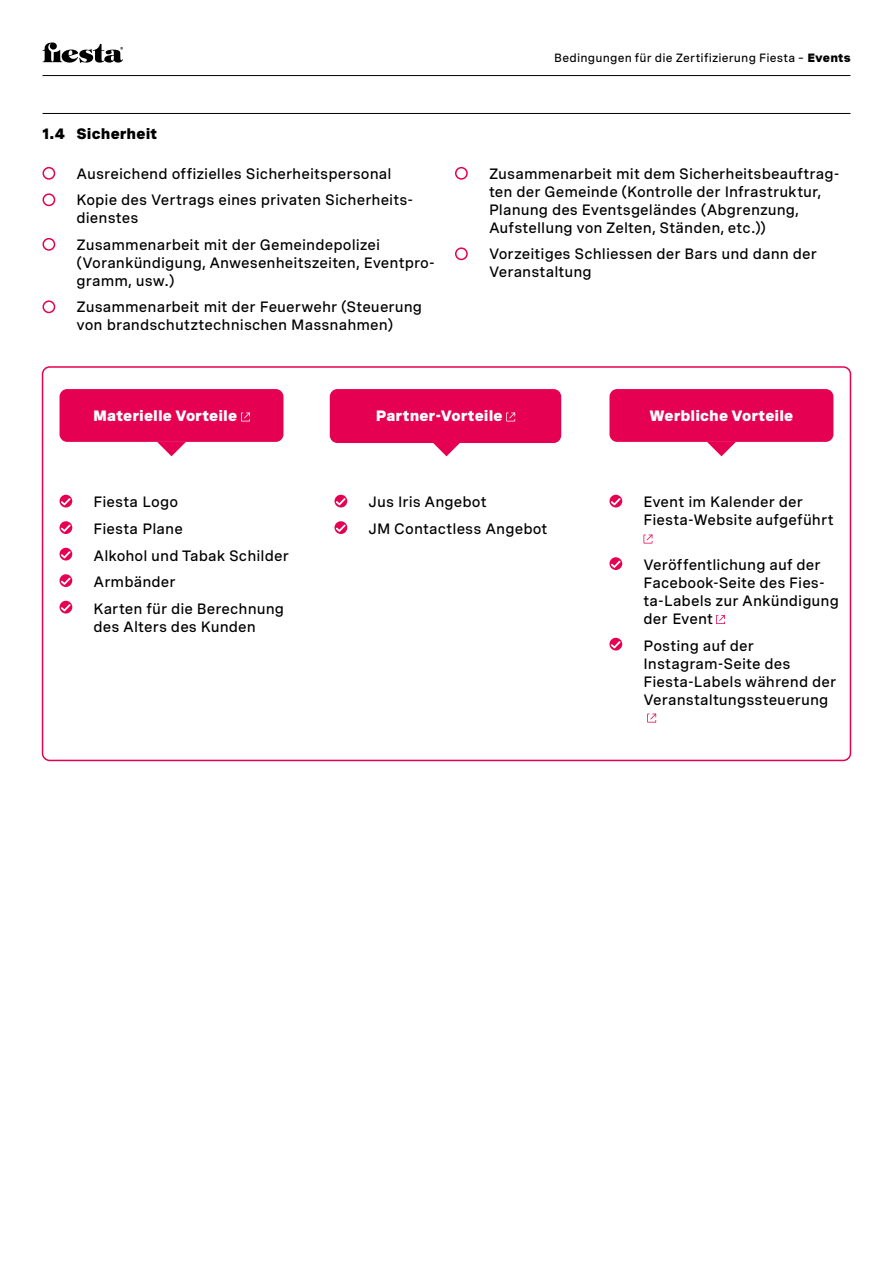
<style>
.page{position:relative;width:893px;height:1263px;background:#fff}
.page>*{position:absolute;margin:0;border:0;box-sizing:border-box;transform-origin:0 0}
.t1{font:500 15px/18px "Spezia";letter-spacing:.005em;color:#000}
.t2{font:900 15px "Spezia";letter-spacing:.005em;color:#fff}
.t3{font:900 15px "Spezia";letter-spacing:.01em;color:#000}
.t4{font:12px "Spezia Complete Upright";letter-spacing:.015em;color:#000}
.s1{font-family:"Spezia";font-weight:900}
</style>
<div class="page">
<hr style="left:43px;top:113px;width:807px;height:1px;background:#000">
<div style="left:43px;top:167px;width:12px;height:13px;border:2px solid #e50051;border-radius:50%"></div>
<div style="left:43px;top:193px;width:12px;height:13px;border:2px solid #e50051;border-radius:50%"></div>
<div style="left:43px;top:238px;width:12px;height:13px;border:2px solid #e50051;border-radius:50%"></div>
<div style="left:43px;top:300px;width:12px;height:13px;border:2px solid #e50051;border-radius:50%"></div>
<div style="left:455px;top:167px;width:13px;height:13px;border:2px solid #e50051;border-radius:50%"></div>
<div style="left:455px;top:247px;width:13px;height:13px;border:2px solid #e50051;border-radius:50%"></div>
<div style="left:60px;top:495px;width:12px;height:12px;background:#e50051;border-radius:50%"></div>
<svg style="left:61px;top:498px;width:10px;height:7px"></svg>
<svg style="left:60px;top:521px;width:12px;height:13px"></svg>
<svg style="left:61px;top:525px;width:10px;height:7px"></svg>
<div style="left:60px;top:548px;width:12px;height:12px;background:#e50051;border-radius:50%"></div>
<svg style="left:61px;top:551px;width:10px;height:7px"></svg>
<svg style="left:60px;top:574px;width:12px;height:13px"></svg>
<svg style="left:61px;top:578px;width:10px;height:7px"></svg>
<div style="left:60px;top:601px;width:12px;height:12px;background:#e50051;border-radius:50%"></div>
<svg style="left:61px;top:604px;width:10px;height:7px"></svg>
<svg style="left:334px;top:495px;width:13px;height:12px"></svg>
<svg style="left:336px;top:498px;width:10px;height:7px"></svg>
<svg style="left:334px;top:521px;width:13px;height:13px"></svg>
<svg style="left:336px;top:525px;width:10px;height:7px"></svg>
<svg style="left:609px;top:495px;width:13px;height:12px"></svg>
<svg style="left:611px;top:498px;width:10px;height:7px"></svg>
<svg style="left:643px;top:535px;width:9px;height:8px"></svg>
<svg style="left:609px;top:557px;width:13px;height:13px"></svg>
<svg style="left:611px;top:561px;width:10px;height:7px"></svg>
<svg style="left:716px;top:615px;width:9px;height:9px"></svg>
<svg style="left:609px;top:638px;width:13px;height:12px"></svg>
<svg style="left:611px;top:641px;width:10px;height:7px"></svg>
<svg style="left:647px;top:714px;width:9px;height:8px"></svg>
<svg style="left:157px;top:442px;width:29px;height:14px"></svg>
<svg style="left:433px;top:443px;width:27px;height:13px"></svg>
<svg style="left:707px;top:442px;width:29px;height:14px"></svg>
<div style="left:60px;top:389px;width:223px;height:53px;background:#e50051;border-radius:8px"></div>
<svg style="left:241px;top:413px;width:9px;height:8px"></svg>
<div style="left:609px;top:389px;width:224px;height:53px;background:#e50051;border-radius:8px"></div>
<svg style="left:43px;top:43px;width:80px;height:20px"></svg>
<hr style="left:43px;top:75px;width:807px;height:1px;background:#000">
<div style="left:42px;top:366px;width:809px;height:395px;border:2px solid #e50051;border-radius:7px"></div>
<div style="left:330px;top:389px;width:231px;height:54px;background:#e50051;border-radius:8px"></div>
<svg style="left:506px;top:413px;width:9px;height:8px"></svg>
<p class="t3" style="left:43px;top:128px;width:116px">1.4 Sicherheit</p>
<p class="t1" style="left:77px;top:161px;width:338px;line-height:26.5px">Ausreichend offizielles Sicherheitspersonal<br>Kopie des Vertrags eines privaten Sicherheits-</p>
<p class="t1" style="left:77px;top:206px;width:305px;line-height:26.5px">dienstes<br>Zusammenarbeit mit der Gemeindepolizei</p>
<p class="t1" style="left:77px;top:255px;width:360px">(Vorankündigung, Anwesenheitszeiten, Eventpro&shy;gramm, usw.)</p>
<p class="t1" style="left:77px;top:299px;width:347px">Zusammenarbeit mit der Feuerwehr (Steuerung von brandschutztechnischen Massnahmen)</p>
<p class="t4" style="left:554px;top:53px;width:298px">Bedingungen für die Zertifizierung Fiesta – <span class="s1">Events</span></p>
<p class="t1" style="left:489px;top:166px;width:352px">Zusammenarbeit mit dem Sicherheitsbeauftrag&shy;ten der Gemeinde (Kontrolle der Infrastruktur, Planung des Eventsgeländes (Abgrenzung, Aufstellung von Zelten, Ständen, etc.))</p>
<p class="t1" style="left:489px;top:246px;width:329px">Vorzeitiges Schliessen der Bars und dann der<br>Veranstaltung</p>
<p class="t2" style="left:93px;top:410px;width:146px">Materielle Vorteile</p>
<p class="t2" style="left:376px;top:410px;width:128px">Partner-Vorteile</p>
<p class="t2" style="left:649px;top:410px;width:145px">Werbliche Vorteile</p>
<p class="t1" style="left:94px;top:490px;width:197px;line-height:26.5px">Fiesta Logo<br>Fiesta Plane<br>Alkohol und Tabak Schilder<br>Armbänder<br>Karten für die Berechnung</p>
<p class="t1" style="left:94px;top:619px;width:164px">des Alters des Kunden</p>
<p class="t1" style="left:368px;top:490px;width:181px;line-height:26.5px">Jus Iris Angebot<br>JM Contactless Angebot</p>
<p class="t1" style="left:643px;top:495px;width:192px">Event im Kalender der<br>Fiesta-Website aufgeführt</p>
<p class="t1" style="left:643px;top:557px;width:197px">Veröffentlichung auf der<br>Facebook-Seite des Fies&shy;ta-Labels zur Ankündigung der Event</p>
<p class="t1" style="left:643px;top:638px;width:194px">Posting auf der<br>Instagram-Seite des<br>Fiesta-Labels während der<br>Veranstaltungssteuerung</p>
</div>
